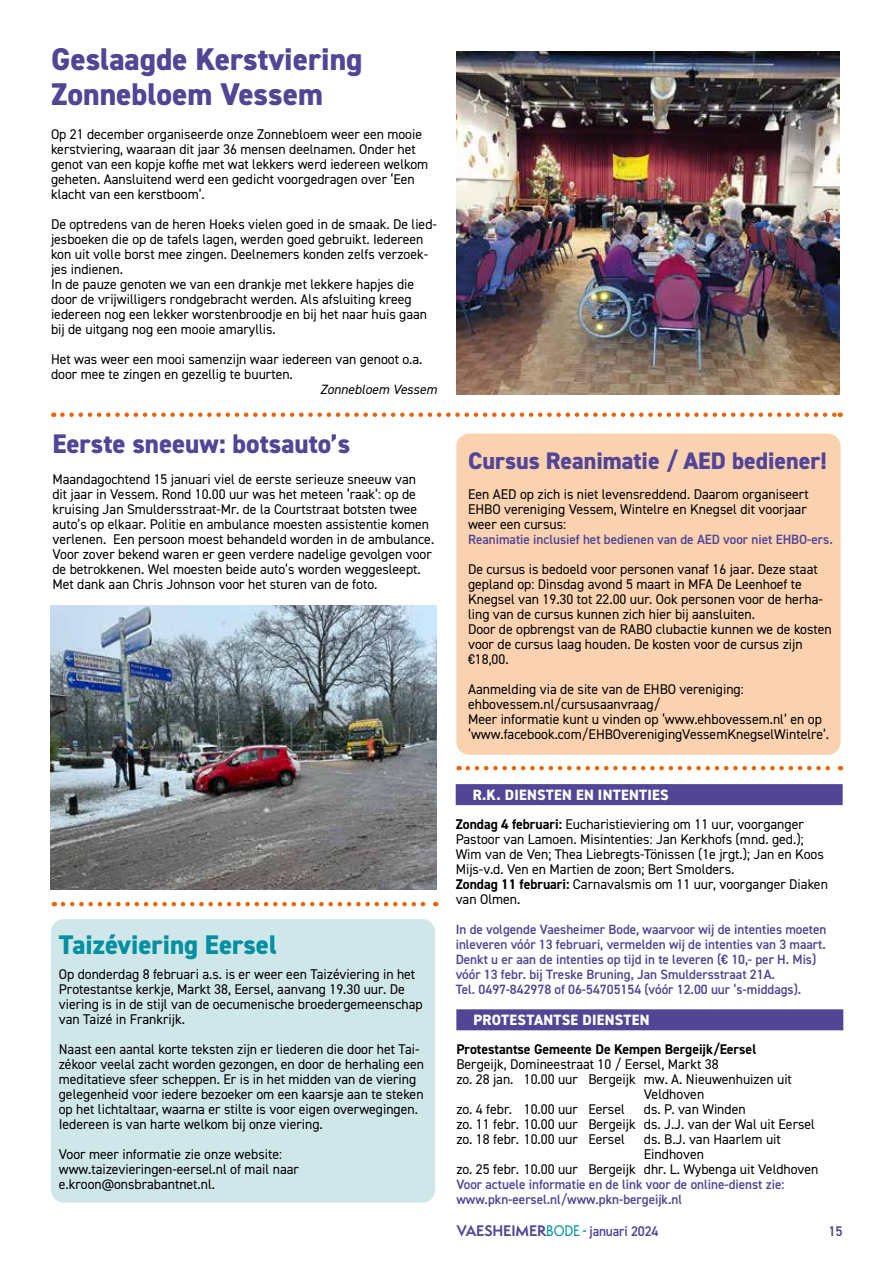
<style>
.page{position:relative;width:893px;height:1263px;background:#fff}
.page>*{position:absolute;margin:0;border:0;box-sizing:border-box;transform-origin:0 0}
.t1{font:800 31.5px/34.5px "DIN2014";color:#534595}
.t2{font:800 27px "DIN2014";color:#534595}
.t3{font:800 27px "DIN2014";color:#0090a1}
.t4{font:800 24px "DIN2014";color:#534595}
.t5{font:800 15px "DIN2014";letter-spacing:.02em;color:#fff}
.t6{font:14.1px/15px "DIN2014";color:#000}
.t7{font:700 14.1px "DIN2014";color:#000}
.t8{font:600 14.1px "DIN2014";letter-spacing:-.01em;color:#534595;scale:.95 1}
.t9{font:600 14.1px "DIN2014";letter-spacing:-.01em;color:#534595}
.t10{font:600 13.5px/15px "DIN2014";color:#534595}
.t11{font:italic 13.5px "DIN2014";color:#000}
.s1{font-weight:700}
.s2{font-family:"Semplicita Pro";font-weight:700}
.s3{font-family:"Semplicita Pro";font-weight:500;color:#0090a1}
.s4{color:#0090a1}
</style>
<div class="page">
<div style="left:51px;top:919px;width:384px;height:283px;background:#d0e7ea;border-radius:13px"></div>
<div style="left:456px;top:784px;width:387px;height:21px;background:#534595"></div>
<div style="left:456px;top:1009px;width:387px;height:21px;background:#534595"></div>
<svg style="left:62px;top:412px;width:779px;height:5px"></svg>
<svg style="left:468px;top:766px;width:373px;height:4px"></svg>
<svg style="left:63px;top:902px;width:373px;height:4px"></svg>
<img style="left:456px;top:51px;width:384px;height:343px">
<div style="left:456px;top:433px;width:385px;height:322px;background:#fbd2b0;border-radius:13px"></div>
<img style="left:51px;top:606px;width:386px;height:283px">
<h1 class="t1" style="left:51px;top:42px;width:313px">Geslaagde Kerstviering<br>Zonnebloem Vessem</h1>
<p class="t6" style="left:51px;top:126px;width:379px">Op 21 december organiseerde onze Zonnebloem weer een mooie kerstviering, waaraan dit jaar 36 mensen deelnamen. Onder het genot van een kopje koffie met wat lekkers werd iedereen welkom geheten. Aansluitend werd een gedicht voorgedragen over ‘Een klacht van een kerstboom’.</p>
<p class="t6" style="left:51px;top:216px;width:387px">De optredens van de heren Hoeks vielen goed in de smaak. De lied&shy;jesboeken die op de tafels lagen, werden goed gebruikt. Iedereen kon uit volle borst mee zingen. Deelnemers konden zelfs verzoek&shy;jes indienen.<br>In de pauze genoten we van een drankje met lekkere hapjes die door de vrijwilligers rondgebracht werden. Als afsluiting kreeg iedereen nog een lekker worstenbroodje en bij het naar huis gaan bij de uitgang nog een mooie amaryllis.</p>
<p class="t6" style="left:51px;top:351px;width:373px">Het was weer een mooi samenzijn waar iedereen van genoot o.a. door mee te zingen en gezellig te buurten.</p>
<p class="t11" style="left:320px;top:381px;width:118px">Zonnebloem Vessem</p>
<h2 class="t2" style="left:52px;top:426px;width:299px">Eerste sneeuw: botsauto’s</h2>
<p class="t6" style="left:52px;top:471px;width:383px">Maandagochtend 15 januari viel de eerste serieuze sneeuw van dit jaar in Vessem. Rond 10.00 uur was het meteen ‘raak’: op de kruising Jan Smuldersstraat-Mr. de la Courtstraat botsten twee auto’s op elkaar. Politie en ambulance moesten assistentie komen verlenen. Een persoon moest behandeld worden in de ambulance.<br>Voor zover bekend waren er geen verdere nadelige gevolgen voor de betrokkenen. Wel moesten beide auto’s worden weggesleept.<br>Met dank aan Chris Johnson voor het sturen van de foto.</p>
<h3 class="t4" style="left:468px;top:445px;width:360px">Cursus Reanimatie / AED bediener!</h3>
<p class="t6" style="left:468px;top:486px;width:342px">Een AED op zich is niet levensreddend. Daarom organiseert<br>EHBO vereniging Vessem, Wintelre en Knegsel dit voorjaar weer een cursus:</p>
<p class="t10" style="left:468px;top:532px;width:366px">Reanimatie inclusief het bedienen van de AED voor niet EHBO-ers.</p>
<p class="t6" style="left:468px;top:561px;width:365px">De cursus is bedoeld voor personen vanaf 16 jaar. Deze staat gepland op: Dinsdag avond 5 maart in MFA De Leenhoef te Knegsel van 19.30 tot 22.00 uur. Ook personen voor de herha&shy;ling van de cursus kunnen zich hier bij aansluiten.<br>Door de opbrengst van de RABO clubactie kunnen we de kosten voor de cursus laag houden. De kosten voor de cursus zijn €18,00.</p>
<p class="t6" style="left:468px;top:681px;width:362px">Aanmelding via de site van de EHBO vereniging: ehbovessem.nl/cursusaanvraag/<br>Meer informatie kunt u vinden op ‘www.ehbovessem.nl’ en op ‘www.facebook.com/EHBOverenigingVessemKnegselWintelre’.</p>
<h2 class="t3" style="left:59px;top:926px;width:219px">Taizéviering Eersel</h2>
<p class="t6" style="left:59px;top:966px;width:365px">Op donderdag 8 februari a.s. is er weer een Taizéviering in het Protestantse kerkje, Markt 38, Eersel, aanvang 19.30 uur. De viering is in de stijl van de oecumenische broedergemeenschap van Taizé in Frankrijk.</p>
<p class="t6" style="left:59px;top:1041px;width:367px">Naast een aantal korte teksten zijn er liederen die door het Tai&shy;zékoor veelal zacht worden gezongen, en door de herhaling een meditatieve sfeer scheppen. Er is in het midden van de viering gelegenheid voor iedere bezoeker om een kaarsje aan te steken op het lichtaltaar, waarna er stilte is voor eigen overwegingen.<br>Iedereen is van harte welkom bij onze viering.</p>
<p class="t6" style="left:59px;top:1146px;width:242px">Voor meer informatie zie onze website: www.taizevieringen-eersel.nl of mail naar e.kroon@onsbrabantnet.nl.</p>
<p class="t5" style="left:473px;top:784px;width:197px">R.K. DIENSTEN EN INTENTIES</p>
<p class="t6" style="left:456px;top:816px;width:374px"><span class="s1">Zondag 4 februari:</span> Eucharistieviering om 11 uur, voorganger Pastoor van Lamoen. Misintenties: Jan Kerkhofs (mnd. ged.); Wim van de Ven; Thea Liebregts-Tönissen (1e jrgt.); Jan en Koos Mijs-v.d. Ven en Martien de zoon; Bert Smolders.<br><span class="s1">Zondag 11 februari:</span> Carnavalsmis om 11 uur, voorganger Diaken van Olmen.</p>
<p class="t10" style="left:456px;top:922px;width:372px">In de volgende Vaesheimer Bode, waarvoor wij de intenties moeten inleveren vóór 13 februari, vermelden wij de intenties van 3 maart.<br>Denkt u er aan de intenties op tijd in te leveren (€ 10,- per H. Mis) vóór 13 febr. bij Treske Bruning, Jan Smuldersstraat 21A.<br>Tel. 0497-842978 of 06-54705154 (vóór 12.00 uur ‘s-middags).</p>
<p class="t5" style="left:473px;top:1010px;width:178px">PROTESTANTSE DIENSTEN</p>
<p class="t7" style="left:456px;top:1040px;width:301px">Protestantse Gemeente De Kempen Bergeijk/Eersel</p>
<p class="t6" style="left:456px;top:1056px;width:264px">Bergeijk, Domineestraat 10 / Eersel, Markt 38</p>
<p class="t6" style="left:456px;top:1071px;width:337px">zo. 28 jan. 10.00 uur Bergeijk mw. A. Nieuwenhuizen uit</p>
<p class="t6" style="left:644px;top:1086px;width:62px">Veldhoven</p>
<p class="t6" style="left:456px;top:1101px;width:170px">zo. 4 febr. 10.00 uur Eersel</p>
<p class="t6" style="left:456px;top:1101px;width:360px;text-indent:187px">ds. P. van Winden<br>zo. 11 febr. 10.00 uur Bergeijk ds. J.J. van der Wal uit Eersel zo. 18 febr. 10.00 uur Eersel</p>
<p class="t6" style="left:644px;top:1131px;width:139px">ds. B.J. van Haarlem uit</p>
<p class="t6" style="left:644px;top:1146px;width:62px">Eindhoven</p>
<p class="t6" style="left:456px;top:1161px;width:364px">zo. 25 febr. 10.00 uur Bergeijk dhr. L. Wybenga uit Veldhoven</p>
<p class="t10" style="left:456px;top:1177px;width:330px">Voor actuele informatie en de link voor de online-dienst zie: www.pkn-eersel.nl/www.pkn-bergeijk.nl</p>
<p class="t8" style="left:457px;top:1222px;width:214px"><span class="s2">VAESHEIMER</span><span class="s3">BODE</span> <span class="s4">-</span> januari 2024</p>
<p class="t9" style="left:828px;top:1222px;width:16px">15</p>
</div>
